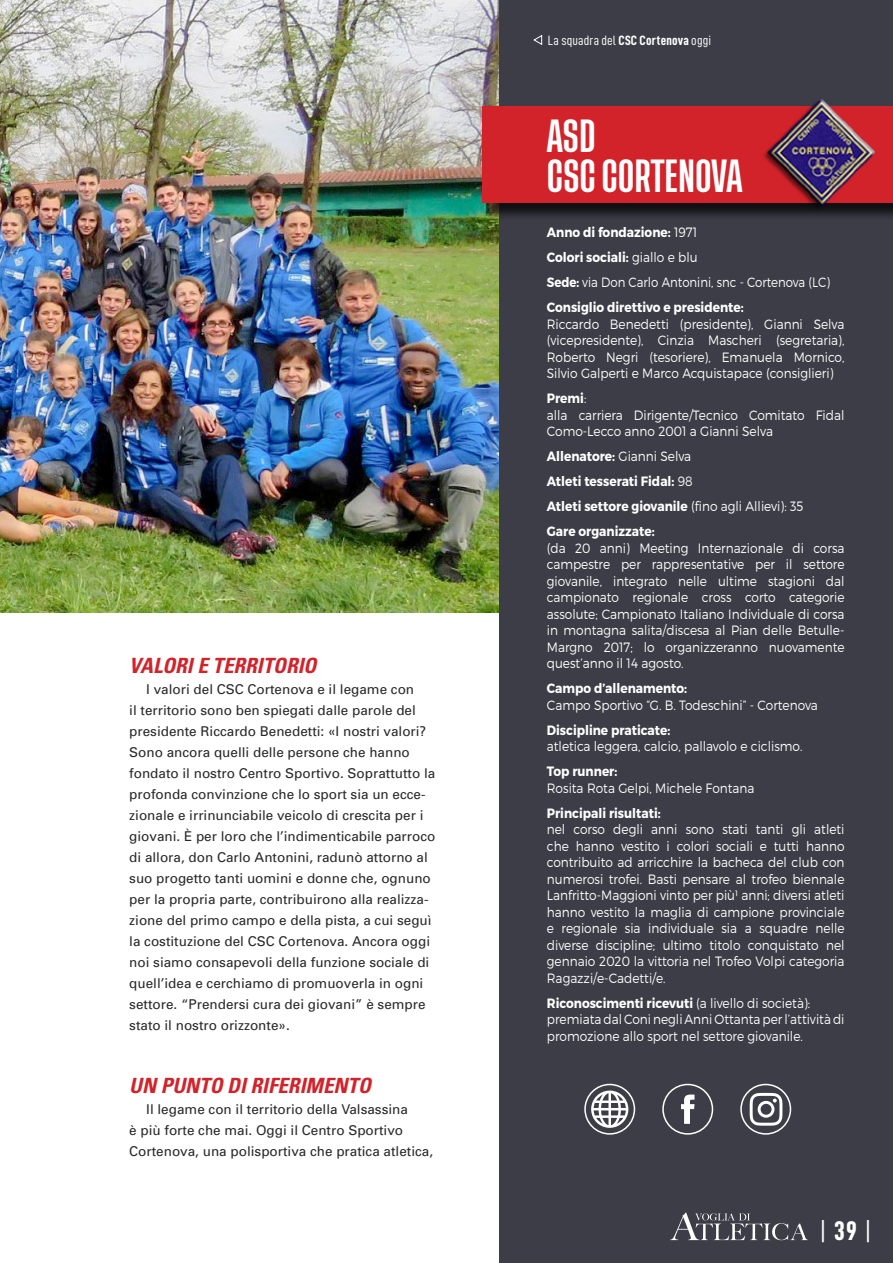
<style>
.page{position:relative;width:893px;height:1263px;background:#fff}
.page>*{position:absolute;margin:0;border:0;box-sizing:border-box;transform-origin:0 0}
.t1{font:500 34.65px/39px "Tusker Grotesk 4500";color:#fff}
.t2{font:27px "D DIN Condensed";color:#fff}
.t3{font:italic 700 condensed 21px "Univers";color:#d2232a}
.t4{font:300 13.5px/16.5px "Montserrat";color:#fff;text-align:justify;scale:.9 1}
.t5{font:13.5px/21px "Univers";color:#292829}
.t6{font:700 13.5px/25px "Montserrat";color:#fff;scale:.9 1}
.t7{font:13.5px "D DIN Condensed";letter-spacing:.01em;color:#fff}
.s1{font-family:"D DIN Condensed Bold"}
.s2{font-weight:300}
.s3{font-weight:700}
</style>
<div class="page">
<img style="left:0;top:0;width:500px;height:612px">
<div style="left:500px;top:0;width:393px;height:1263px;background:#3d3d47"></div>
<svg style="left:670px;top:1212px;width:138px;height:28px"></svg>
<div style="left:484px;top:108px;width:409px;height:113px;background:#000;opacity:.75"></div>
<div style="left:483px;top:106px;width:410px;height:96px;background:#d2232a"></div>
<svg style="left:681px;top:1094px;width:13px;height:30px"></svg>
<div style="left:662px;top:1084px;width:51px;height:51px;border:2px solid #fff;border-radius:50%"></div>
<div style="left:740px;top:1084px;width:51px;height:51px;border:2px solid #fff;border-radius:50%"></div>
<svg style="left:750px;top:1093px;width:32px;height:33px"></svg>
<div style="left:584px;top:1084px;width:51px;height:51px;border:2px solid #fff;border-radius:50%"></div>
<svg style="left:591px;top:1090px;width:37px;height:38px"></svg>
<img style="left:761px;top:100px;width:114px;height:112px">
<svg style="left:533px;top:35px;width:9px;height:10px"></svg>
<h3 class="t3" style="left:129px;top:653px;width:189px">VALORI E TERRITORIO</h3>
<p class="t5" style="left:129px;top:679px;width:308px;text-indent:17px">I valori del CSC Cortenova e il legame con<br>il territorio sono ben spiegati dalle parole del presidente Riccardo Benedetti: «I nostri valori?<br>Sono ancora quelli delle persone che hanno fondato il nostro Centro Sportivo. Soprattutto la profonda convinzione che lo sport sia un ecce&shy;zionale e irrinunciabile veicolo di crescita per i giovani. È per loro che l’indimenticabile parroco di allora, don Carlo Antonini, radunò attorno al suo progetto tanti uomini e donne che, ognuno per la propria parte, contribuirono alla realizza&shy;zione del primo campo e della pista, a cui seguì la costituzione del CSC Cortenova. Ancora oggi noi siamo consapevoli della funzione sociale di quell’idea e cerchiamo di promuoverla in ogni settore. “Prendersi cura dei giovani” è sempre stato il nostro orizzonte».</p>
<h3 class="t3" style="left:129px;top:1073px;width:243px">UN PUNTO DI RIFERIMENTO</h3>
<p class="t5" style="left:129px;top:1099px;width:305px;text-indent:17px">Il legame con il territorio della Valsassina<br>è più forte che mai. Oggi il Centro Sportivo<br>Cortenova, una polisportiva che pratica atletica,</p>
<p class="t7" style="left:548px;top:33px;width:165px">La squadra del <span class="s1">CSC Cortenova</span> oggi</p>
<h1 class="t1" style="left:547px;top:119px;width:197px">ASD<br>CSC CORTENOVA</h1>
<p class="t6" style="left:547px;top:220px;width:316px">Anno di fondazione: <span class="s2">1971<br></span>Colori sociali: <span class="s2">giallo e blu<br></span>Sede: <span class="s2">via Don Carlo Antonini, snc - Cortenova (LC)<br></span>Consiglio direttivo e presidente:</p>
<p class="t4" style="left:547px;top:315px;width:332px">Riccardo Benedetti (presidente), Gianni Selva (vicepresidente), Cinzia Mascheri (segretaria), Roberto Negri (tesoriere), Emanuela Mornico, Silvio Galperti e Marco Acquistapace (consiglieri)</p>
<p class="t4" style="left:547px;top:390px;width:332px;text-align:left"><span class="s3">Premi</span>:<br>alla carriera Dirigente/Tecnico Comitato Fidal<br>Como-Lecco anno 2001 a Gianni Selva</p>
<p class="t6" style="left:547px;top:444px;width:286px">Allenatore: <span class="s2">Gianni Selva<br></span>Atleti tesserati Fidal: <span class="s2">98<br></span>Atleti settore giovanile <span class="s2">(fino agli Allievi): 35<br></span>Gare organizzate:</p>
<p class="t4" style="left:547px;top:539px;width:332px">(da 20 anni) Meeting Internazionale di corsa campestre per rappresentative per il settore giovanile, integrato nelle ultime stagioni dal campionato regionale cross corto categorie assolute; Campionato Italiano Individuale di corsa in montagna salita/discesa al Pian delle Betulle-Margno 2017; lo organizzeranno nuovamente quest’anno il 14 agosto.</p>
<p class="t6" style="left:547px;top:676px;width:157px">Campo d’allenamento:</p>
<p class="t4" style="left:547px;top:696px;width:303px">Campo Sportivo “G. B. Todeschini” - Cortenova</p>
<p class="t6" style="left:547px;top:718px;width:139px">Discipline praticate:</p>
<p class="t4" style="left:547px;top:738px;width:286px">atletica leggera, calcio, pallavolo e ciclismo.</p>
<p class="t6" style="left:547px;top:759px;width:80px">Top runner:</p>
<p class="t4" style="left:547px;top:779px;width:232px">Rosita Rota Gelpi, Michele Fontana</p>
<p class="t6" style="left:547px;top:801px;width:128px">Principali risultati:</p>
<p class="t4" style="left:547px;top:821px;width:332px">nel corso degli anni sono stati tanti gli atleti che hanno vestito i colori sociali e tutti hanno contribuito ad arricchire la bacheca del club con numerosi trofei. Basti pensare al trofeo biennale Lanfritto-Maggioni vinto per più¹ anni; diversi atleti hanno vestito la maglia di campione provinciale e regionale sia individuale sia a squadre nelle diverse discipline; ultimo titolo conquistato nel gennaio 2020 la vittoria nel Trofeo Volpi categoria Ragazzi/e-Cadetti/e.</p>
<p class="t4" style="left:547px;top:994px;width:332px;text-align:left"><span class="s3">Riconoscimenti ricevuti</span> (a livello di società): premiata dal Coni negli Anni Ottanta per l’attività di promozione allo sport nel settore giovanile.</p>
<h2 class="t2" style="left:820px;top:1216px;width:54px">| <span class="s1">39</span> |</h2>
</div>
